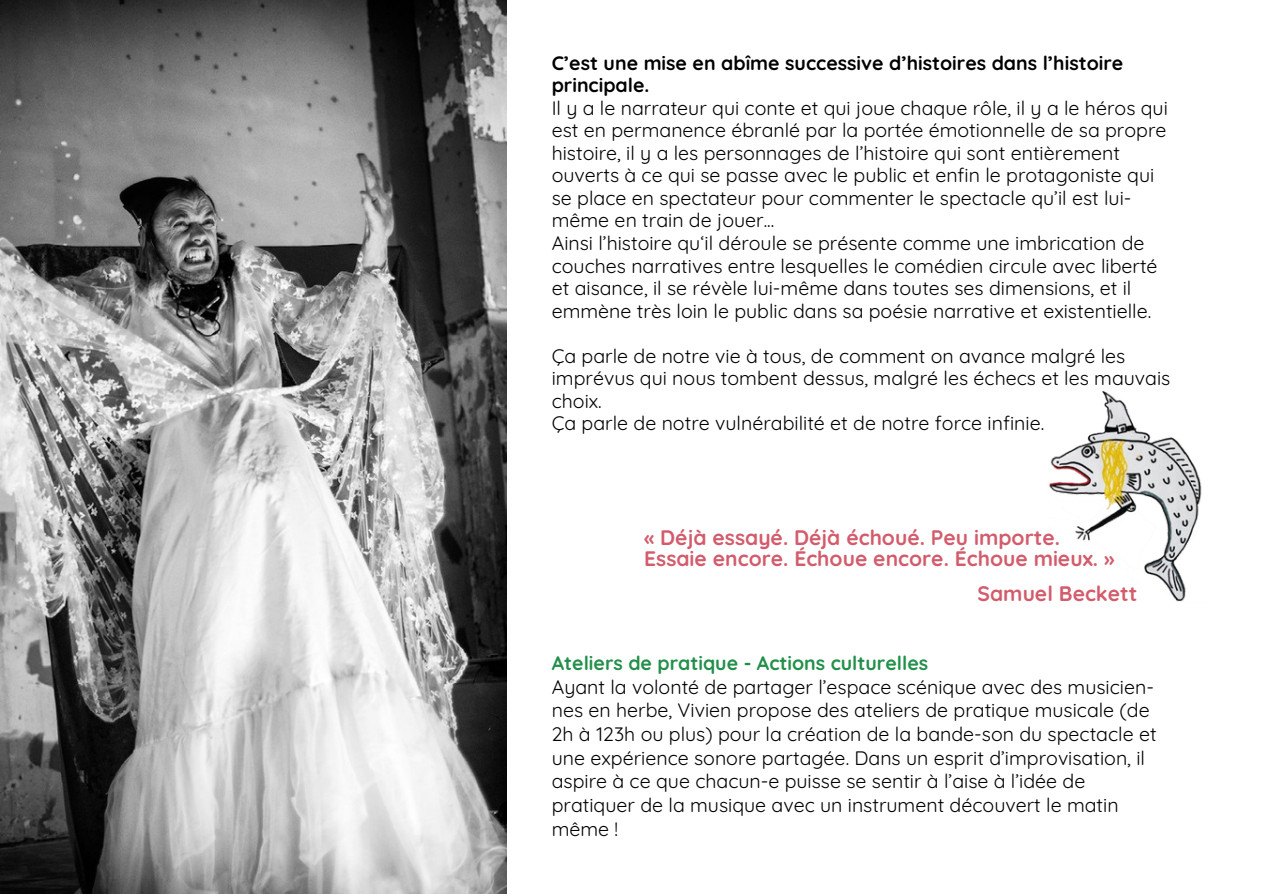
<style>
.page{position:relative;width:1263px;height:894px;background:#fff}
.page>*{position:absolute;margin:0;border:0;box-sizing:border-box;transform-origin:0 0}
.t1{font:700 21px/21.3px "Quicksand";color:#d35c6c}
.t2{font:19.5px/22.5px "Quicksand";color:#000}
.t3{font:700 19.5px/22.5px "Quicksand";color:#000}
.t4{font:700 19.5px "Quicksand";color:#228f4a}
</style>
<div class="page">
<img style="left:0;top:0;width:506px;height:893px">
<img style="left:1049px;top:391px;width:153px;height:211px">
<p class="t3" style="left:552px;top:51px;width:573px">C’est une mise en abîme successive d’histoires dans l’histoire principale.</p>
<p class="t2" style="left:552px;top:96px;width:618px">Il y a le narrateur qui conte et qui joue chaque rôle, il y a le héros qui est en permanence ébranlé par la portée émotionnelle de sa propre histoire, il y a les personnages de l’histoire qui sont entièrement ouverts à ce qui se passe avec le public et enfin le protagoniste qui se place en spectateur pour commenter le spectacle qu’il est lui&shy;même en train de jouer...</p>
<p class="t2" style="left:552px;top:231px;width:607px">Ainsi l’histoire qu‘il déroule se présente comme une imbrication de couches narratives entre lesquelles le comédien circule avec liberté</p>
<p class="t2" style="left:552px;top:276px;width:601px">et aisance, il se révèle lui-même dans toutes ses dimensions, et il emmène très loin le public dans sa poésie narrative et existentielle.</p>
<p class="t2" style="left:552px;top:344px;width:620px">Ça parle de notre vie à tous, de comment on avance malgré les imprévus qui nous tombent dessus, malgré les échecs et les mauvais choix.</p>
<p class="t2" style="left:552px;top:411px;width:494px">Ça parle de notre vulnérabilité et de notre force infinie.</p>
<h1 class="t1" style="left:644px;top:526px;width:472px">« Déjà essayé. Déjà échoué. Peu importe.<br>Essaie encore. Échoue encore. Échoue mieux. »</h1>
<h1 class="t1" style="left:978px;top:582px;width:161px">Samuel Beckett</h1>
<p class="t4" style="left:552px;top:650px;width:378px">Ateliers de pratique - Actions culturelles</p>
<p class="t2" style="left:552px;top:674px;width:606px;line-height:23.7px">Ayant la volonté de partager l’espace scénique avec des musicien&shy;nes en herbe, Vivien propose des ateliers de pratique musicale (de 2h à 123h ou plus) pour la création de la bande-son du spectacle et une expérience sonore partagée. Dans un esprit d’improvisation, il aspire à ce que chacun-e puisse se sentir à l’aise à l’idée de pratiquer de la musique avec un instrument découvert le matin même !</p>
</div>
